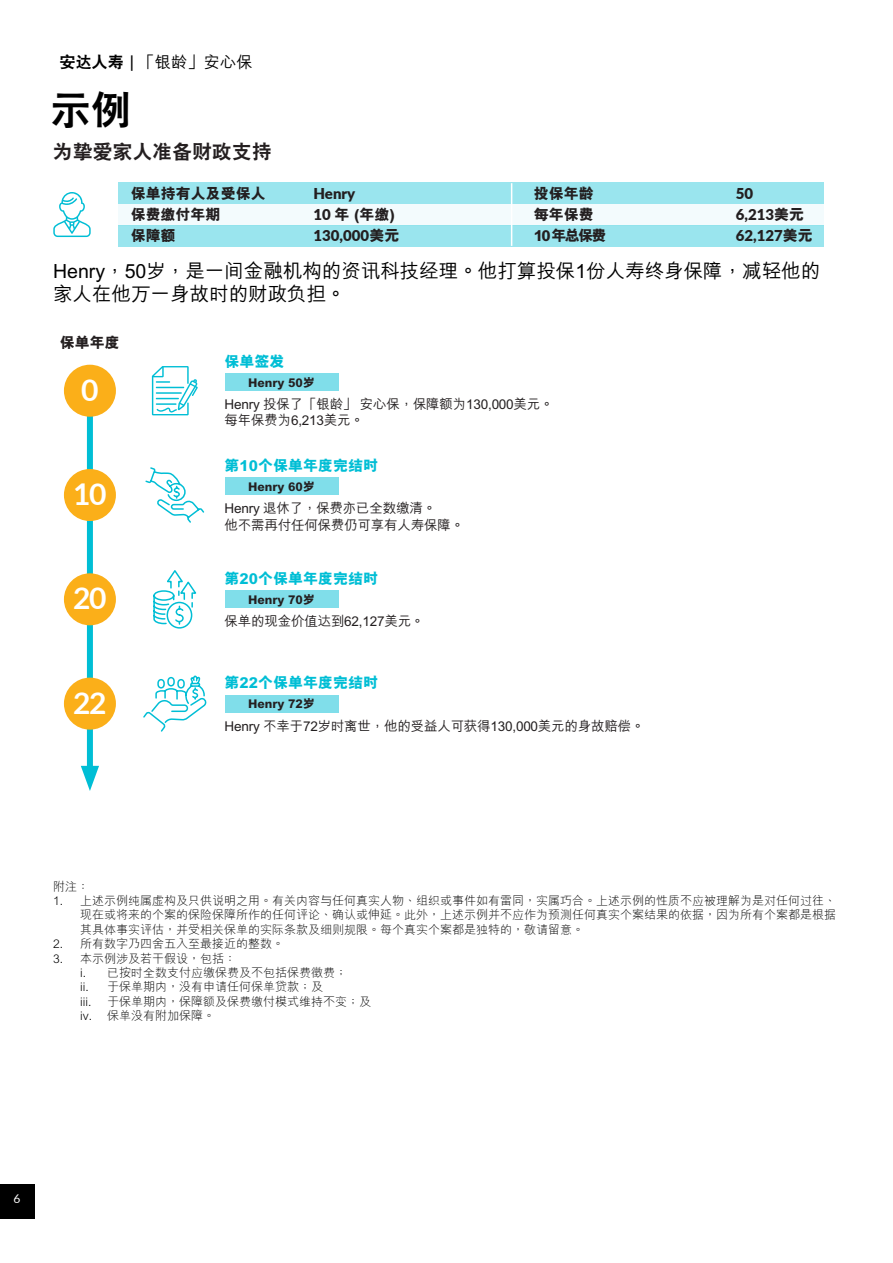
<style>
.page{position:relative;width:893px;height:1263px;background:#fff}
.page>*{position:absolute;margin:0;border:0;box-sizing:border-box;transform-origin:0 0}
.t1{font:800 40.5px "C Hei 2 HKS";color:#000}
.t2{font:700 30px "Lato";color:#fff}
.t3{font:500 19.5px/23.4px "M Hei HKS";color:#000}
.t4{font:800 19.5px "C Hei 2 HKS";letter-spacing:.02em;color:#241f20}
.t5{font:500 16.2px "M Hei HKS";color:#000}
.t6{font:800 15px/21px "M Hei HKS";color:#231f20}
.t7{font:800 15px "M Hei HKS";color:#00bed5}
.t8{font:900 15px/21px "Lato";color:#231f20}
.t9{font:800 15px "M Hei HKS";color:#241f20}
.t10{font:500 13.5px/16.2px "M Hei HKS";letter-spacing:-.015em;color:#231f20}
.t11{font:300 12px/14.4px "M Hei HKS";color:#000}
.t12{font:800 12px "M Hei HK";color:#241f20}
.t13{font:12px "Lato";color:#fff}
.s1{font-family:"C Hei 2 HKS";font-weight:800}
.s2{font-family:"C Hei 2 HKS";font-weight:800;font-size:15.9px}
.s3{font-family:"Lato";font-weight:600;font-size:16.5px}
.s4{font-family:"Lato";font-weight:900}
.s5{font-family:"M Hei HK"}
.s6{font-family:"M Hei HKS";font-weight:800}
.s7{font-family:"M Hei HKS"}
</style>
<div class="page">
<svg style="left:53px;top:192px;width:38px;height:45px"></svg>
<div style="left:118px;top:225px;width:706px;height:21px;background:#9ae5ee"></div>
<div style="left:118px;top:183px;width:706px;height:21px;background:#9ae5ee"></div>
<div style="left:118px;top:204px;width:706px;height:21px;background:#f3fbfd"></div>
<hr style="left:511px;top:183px;width:1px;height:63px;background:#fff">
<div style="left:87px;top:379px;width:6px;height:401px;background:#00bed5"></div>
<svg style="left:81px;top:766px;width:18px;height:25px"></svg>
<div style="left:64px;top:573px;width:52px;height:52px;background:#fbaf19;border-radius:50%"></div>
<div style="left:64px;top:365px;width:52px;height:52px;background:#fbaf19;border-radius:50%"></div>
<div style="left:64px;top:469px;width:52px;height:52px;background:#fbaf19;border-radius:50%"></div>
<div style="left:64px;top:678px;width:52px;height:52px;background:#fbaf19;border-radius:50%"></div>
<svg style="left:152px;top:366px;width:46px;height:49px"></svg>
<svg style="left:145px;top:467px;width:60px;height:56px"></svg>
<svg style="left:143px;top:570px;width:64px;height:162px"></svg>
<div style="left:225px;top:373px;width:114px;height:18px;background:#80deea"></div>
<div style="left:225px;top:478px;width:114px;height:17px;background:#80deea"></div>
<div style="left:225px;top:590px;width:114px;height:18px;background:#80deea"></div>
<div style="left:225px;top:695px;width:114px;height:18px;background:#80deea"></div>
<div style="left:0;top:1185px;width:34px;height:34px;background:#000"></div>
<h3 class="t5" style="left:60px;top:51px;width:195px"><span class="s1">安</span><span class="s2">達</span><span class="s1">人</span><span class="s2">壽</span> <span class="s3">|</span> 「銀齡」安心保</h3>
<h1 class="t1" style="left:50px;top:83px;width:82px">示例</h1>
<h3 class="t4" style="left:53px;top:139px;width:220px">為摯愛家人準備財政支持</h3>
<p class="t6" style="left:131px;top:184px;width:136px">保單持有人及受保人保費繳付年期<br>保障額</p>
<p class="t6" style="left:534px;top:184px;width:74px">投保年齡每年保費<br>10 年總保費</p>
<p class="t8" style="left:314px;top:183px;width:43px">Henry</p>
<p class="t6" style="left:314px;top:204px;width:83px"><span class="s4">10</span> 年 <span class="s5">(</span>年繳<span class="s5">)</span></p>
<p class="t8" style="left:314px;top:225px;width:87px">130,000<span class="s6">美元</span></p>
<p class="t8" style="left:736px;top:183px;width:79px">50<br>6,213<span class="s6">美元<br></span>62,127<span class="s6">美元</span></p>
<h3 class="t3" style="left:53px;top:257px;width:769px">Henry，50歲，是一間金融機構的資訊科技經理。他打算投保1份人壽終身保障，減輕他的家人在他萬一身故時的財政負擔。</h3>
<p class="t9" style="left:60px;top:333px;width:61px">保單年度</p>
<h2 class="t2" style="left:81px;top:368px;width:19px">0</h2>
<h2 class="t2" style="left:73px;top:472px;width:35px">10</h2>
<h2 class="t2" style="left:73px;top:576px;width:35px">20</h2>
<h2 class="t2" style="left:73px;top:681px;width:35px">22</h2>
<p class="t7" style="left:225px;top:351px;width:61px">保單簽發</p>
<p class="t12" style="left:248px;top:374px;width:68px">Henry 50<span class="s7">歲</span></p>
<p class="t10" style="left:225px;top:395px;width:331px">Henry 投保了「銀齡」 安心保，保障額為130,000美元。每年保費為6,213美元。</p>
<p class="t7" style="left:225px;top:455px;width:155px">第10個保單年度完結時</p>
<p class="t12" style="left:248px;top:478px;width:68px">Henry 60<span class="s7">歲</span></p>
<p class="t10" style="left:225px;top:499px;width:241px">Henry 退休了，保費亦已全數繳清。<br>他不需再付任何保費仍可享有人壽保障。</p>
<p class="t7" style="left:225px;top:568px;width:155px">第20個保單年度完結時</p>
<p class="t12" style="left:248px;top:591px;width:68px">Henry 70<span class="s7">歲</span></p>
<p class="t10" style="left:225px;top:612px;width:201px">保單的現金價值達到62,127美元。</p>
<p class="t7" style="left:225px;top:673px;width:155px">第22個保單年度完結時</p>
<p class="t12" style="left:248px;top:696px;width:68px">Henry 72<span class="s7">歲</span></p>
<p class="t10" style="left:225px;top:717px;width:421px">Henry 不幸於72歲時離世，他的受益人可獲得130,000美元的身故賠償。</p>
<p class="t11" style="left:53px;top:878px;width:37px">附註：</p>
<p class="t11" style="left:80px;top:893px;width:757px;text-align:justify;text-indent:-27px">1. 上述示例純屬虛構及只供說明之用。有關內容與任何真實人物、組織或事件如有雷同，實屬巧合。上述示例的性質不應被理解為是對任何過往、現在或將來的個案的保險保障所作的任何評論、確認或伸延。此外，上述示例並不應作為預測任何真實個案結果的依據，因為所有個案都是根據其具體事實評估，並受相關保單的實際條款及細則規限。每個真實個案都是獨特的，敬請留意。</p>
<p class="t11" style="left:53px;top:936px;width:232px">2. 所有數字乃四捨五入至最接近的整數。</p>
<p class="t11" style="left:80px;top:950px;width:268px;text-indent:-27px">3. 本示例涉及若干假設，包括：<br>i. 已按時全數支付應繳保費及不包括保費徵費；ii. 於保單期內，沒有申請任何保單貸款；及<br>iii.</p>
<p class="t11" style="left:80px;top:994px;width:292px;text-indent:27px">於保單期內，保障額及保費繳付模式維持不變；及iv. 保單沒有附加保障。</p>
<p class="t13" style="left:14px;top:1189px;width:8px">6</p>
</div>
